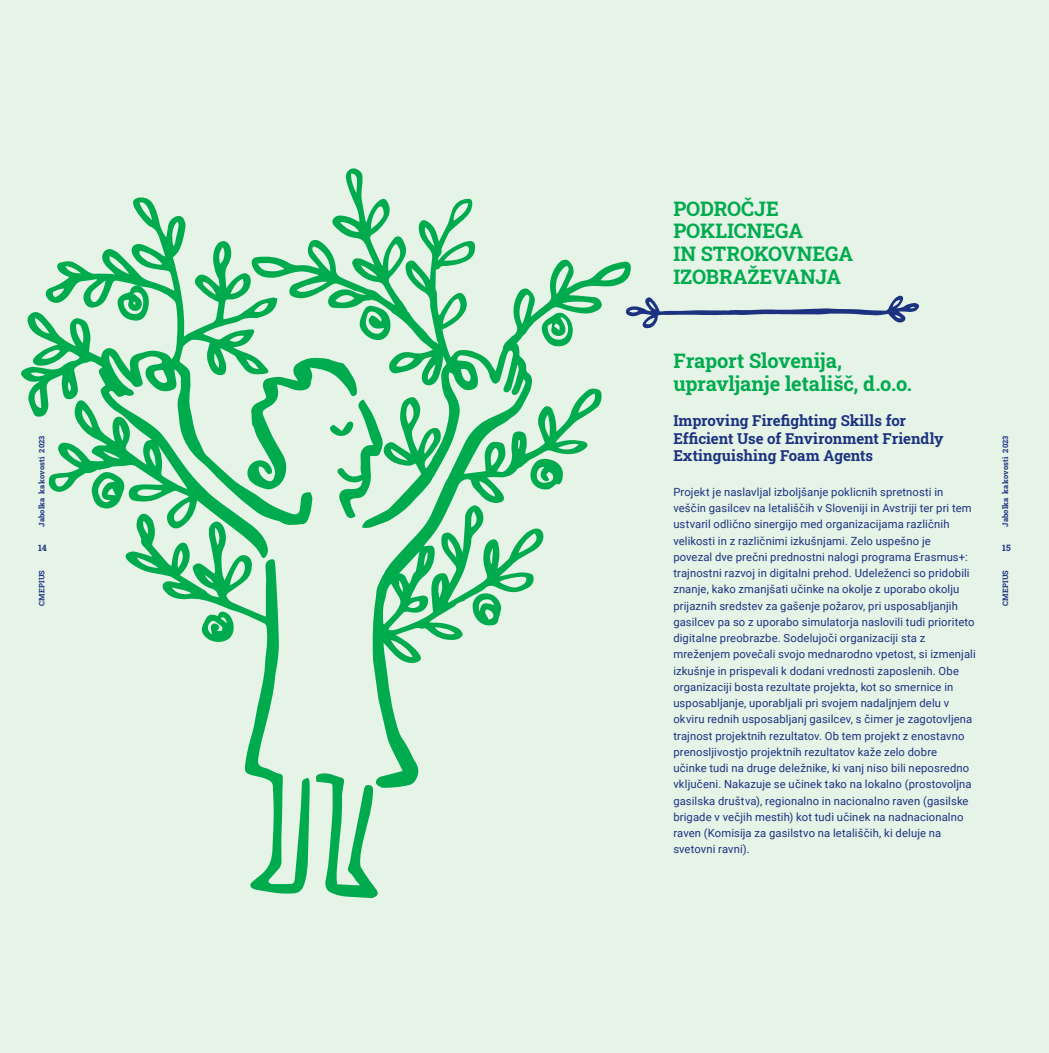
<style>
.page{position:relative;width:1049px;height:1053px;background:#fff}
.page>*{position:absolute;margin:0;border:0;box-sizing:border-box;transform-origin:0 0}
.t1{font:20px/22.5px "Roboto Slab";letter-spacing:-.005em;color:#00ab4e}
.t2{font:15px/17.5px "Roboto Slab";letter-spacing:-.005em;color:#1b3281}
.t3{font:11.25px/16.2px "Roboto";letter-spacing:.01em;color:#1b3281}
.t4{font:8.75px "Roboto Slab";color:#1b3281}
.t5{font:7.5px "Roboto Slab";letter-spacing:.02em;color:#1b3281}
</style>
<div class="page">
<div style="left:0;top:0;width:1049px;height:1052px;background:#e6f3e7"></div>
<svg style="left:362px;top:198px;width:240px;height:589px"></svg>
<svg style="left:21px;top:197px;width:224px;height:314px"></svg>
<svg style="left:125px;top:511px;width:185px;height:382px"></svg>
<svg style="left:316px;top:773px;width:63px;height:125px"></svg>
<svg style="left:245px;top:168px;width:202px;height:351px"></svg>
<svg style="left:503px;top:259px;width:416px;height:92px"></svg>
<h1 class="t1" style="left:673px;top:197px;width:181px">PODROČJE<br>POKLICNEGA<br>IN STROKOVNEGA<br>IZOBRAŽEVANJA</h1>
<h1 class="t1" style="left:673px;top:349px;width:240px">Fraport Slovenija, upravljanje letališč, d.o.o.</h1>
<h2 class="t2" style="left:673px;top:412px;width:272px">Improving Firefighting Skills for<br>Efficient Use of Environment Friendly<br>Extinguishing Foam Agents</h2>
<p class="t3" style="left:673px;top:483px;width:304px">Projekt je naslavljal izboljšanje poklicnih spretnosti in veščin gasilcev na letališčih v Sloveniji in Avstriji ter pri tem ustvaril odlično sinergijo med organizacijama različnih velikosti in z različnimi izkušnjami. Zelo uspešno je<br>povezal dve prečni prednostni nalogi programa Erasmus+: trajnostni razvoj in digitalni prehod. Udeleženci so pridobili znanje, kako zmanjšati učinke na okolje z uporabo okolju prijaznih sredstev za gašenje požarov, pri usposabljanjih gasilcev pa so z uporabo simulatorja naslovili tudi prioriteto digitalne preobrazbe. Sodelujoči organizaciji sta z mreženjem povečali svojo mednarodno vpetost, si izmenjali izkušnje in prispevali k dodani vrednosti zaposlenih. Obe organizaciji bosta rezultate projekta, kot so smernice in usposabljanje, uporabljali pri svojem nadaljnjem delu v okviru rednih usposabljanj gasilcev, s čimer je zagotovljena trajnost projektnih rezultatov. Ob tem projekt z enostavno prenosljivostjo projektnih rezultatov kaže zelo dobre<br>učinke tudi na druge deležnike, ki vanj niso bili neposredno vključeni. Nakazuje se učinek tako na lokalno (prostovoljna gasilska društva), regionalno in nacionalno raven (gasilske brigade v večjih mestih) kot tudi učinek na nadnacionalno raven (Komisija za gasilstvo na letališčih, ki deluje na svetovni ravni).</p>
<p class="t5" style="left:36px;top:527px;width:93px;rotate:-90deg">Jabolka kakovosti 2023</p>
<p class="t5" style="left:1000px;top:527px;width:93px;rotate:-90deg">Jabolka kakovosti 2023</p>
<p class="t4" style="left:38px;top:541px;width:10px">14</p>
<p class="t4" style="left:1002px;top:541px;width:10px">15</p>
<p class="t5" style="left:36px;top:605px;width:37px;rotate:-90deg">CMEPIUS</p>
<p class="t5" style="left:1000px;top:605px;width:37px;rotate:-90deg">CMEPIUS</p>
</div>
